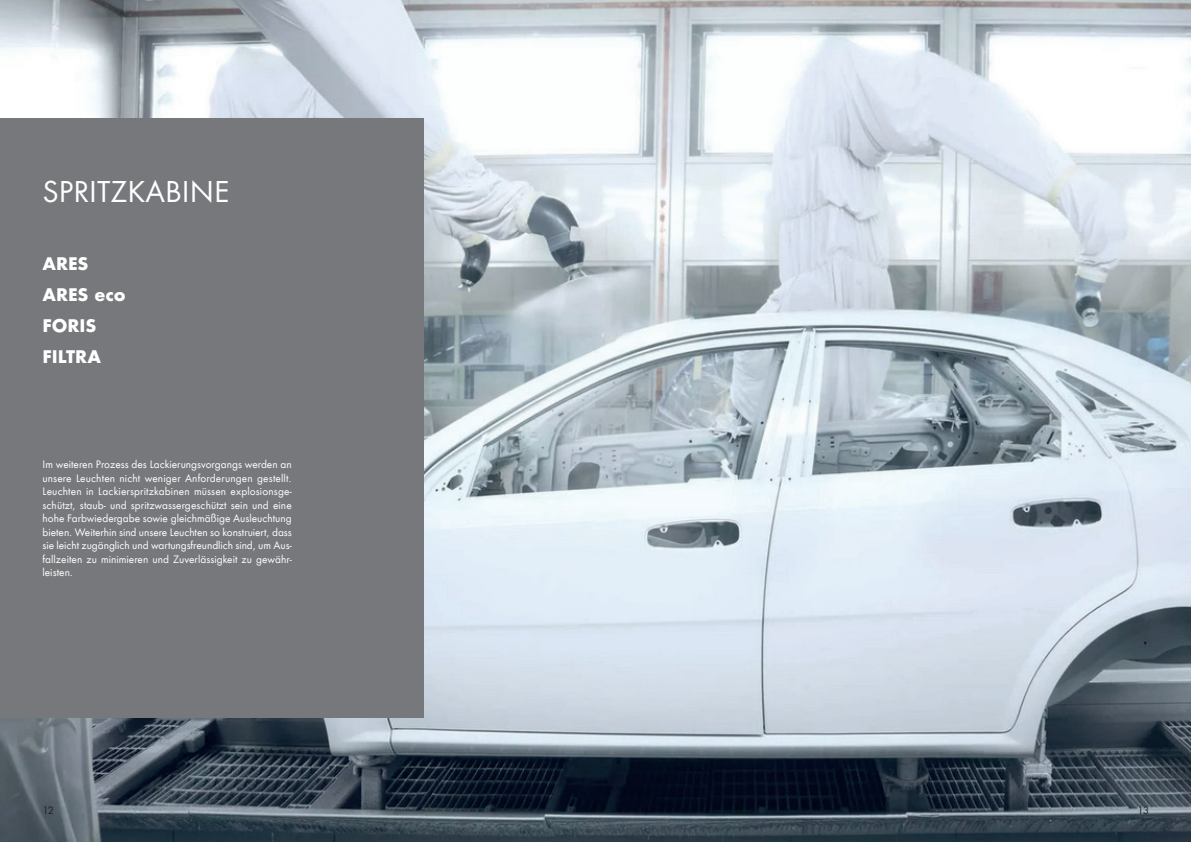
<style>
.page{position:relative;width:1191px;height:842px;background:#fff}
.page>*{position:absolute;margin:0;border:0;box-sizing:border-box;transform-origin:0 0}
.t1{font:28px "Futura ND Book";color:#fff}
.t2{font:700 17px/31px "Futura ND";color:#fff}
.t3{font:10px/13.5px "Futura ND Book";color:#fff;text-align:justify}
.t4{font:10px "Futura ND Book";color:#231f20}
</style>
<div class="page">
<img style="left:0;top:0;width:1191px;height:842px">
<div style="left:0;top:119px;width:423px;height:599px;background:#76787b"></div>
<h1 class="t1" style="left:43px;top:173px;width:188px">SPRITZKABINE</h1>
<h2 class="t2" style="left:43px;top:248px;width:85px">ARES<br>ARES eco<br>FORIS<br>FILTRA</h2>
<p class="t3" style="left:43px;top:458px;width:251px">Im weiteren Prozess des Lackierungsvorgangs werden an unsere Leuchten nicht weniger Anforderungen gestellt.<br>Leuchten in Lackierspritzkabinen müssen explosionsge&shy;schützt, staub- und spritzwassergeschützt sein und eine hohe Farbwiedergabe sowie gleichmäßige Ausleuchtung bieten. Weiterhin sind unsere Leuchten so konstruiert, dass sie leicht zugänglich und wartungsfreundlich sind, um Aus&shy;fallzeiten zu minimieren und Zuverlässigkeit zu gewähr&shy;leisten.</p>
<p class="t4" style="left:43px;top:804px;width:13px">12</p>
<p class="t4" style="left:1137px;top:803px;width:13px">13</p>
</div>
